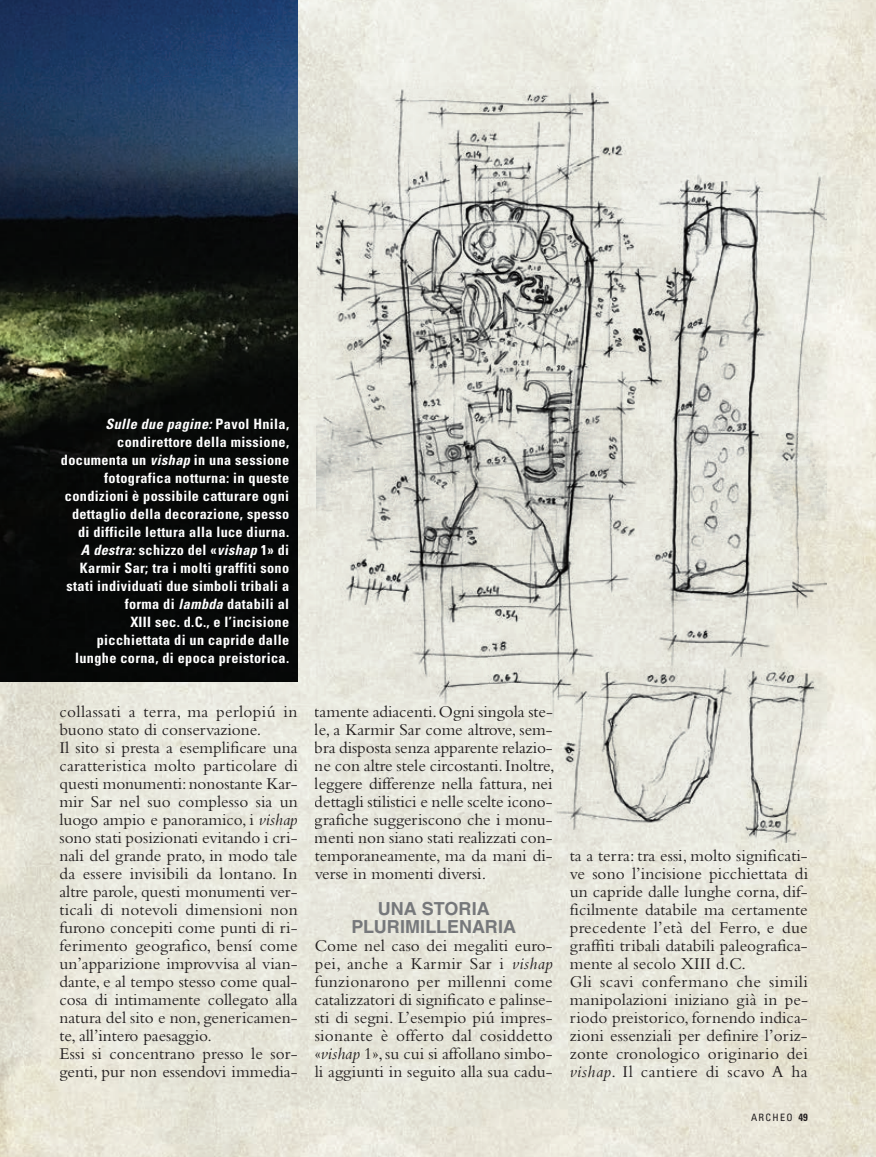
<style>
.page{position:relative;width:876px;height:1157px;background:#fff}
.page>*{position:absolute;margin:0;border:0;box-sizing:border-box;transform-origin:0 0}
.t1{font:700 18px/18px "Helvetica LT Std";color:#76787b;text-align:center}
.t2{font:17.25px/18px "Bembo Std";letter-spacing:.005em;color:#231f20}
.t3{font:700 condensed 14.25px/18px "Univers LT Std";letter-spacing:.025em;color:#fff;text-align:right}
.t4{font:condensed 10.2px "Univers LT Std";letter-spacing:.135em;color:#231f20}
.s1{font-style:italic}
.s2{font-weight:700;font-size:10.5px}
</style>
<div class="page">
<img style="left:1px;top:0;width:875px;height:1157px">
<img style="left:0;top:0;width:298px;height:681px">
<img style="left:317px;top:87px;width:509px;height:755px">
<p class="t3" style="left:61px;top:415px;width:230px"><span class="s1">Sulle due pagine:</span> Pavol Hnila, condirettore della missione, documenta un <span class="s1">vishap</span> in una sessione fotografica notturna: in queste condizioni è possibile catturare ogni dettaglio della decorazione, spesso di difficile lettura alla luce diurna.<br><span class="s1">A destra:</span> schizzo del «<span class="s1">vishap</span> 1» di Karmir Sar; tra i molti graffiti sono stati individuati due simboli tribali a forma di <span class="s1">lambda</span> databili al<br>XIII sec. d.C., e l’incisione picchiettata di un capride dalle lunghe corna, di epoca preistorica.</p>
<p class="t2" style="left:60px;top:702px;width:240px">collassati a terra, ma perlopiú in buono stato di conservazione.<br>Il sito si presta a esemplificare una caratteristica molto particolare di questi monumenti: nonostante Kar&shy;mir Sar nel suo complesso sia un luogo ampio e panoramico, i <span class="s1">vishap </span>sono stati posizionati evitando i cri&shy;nali del grande prato, in modo tale da essere invisibili da lontano. In altre parole, questi monumenti ver&shy;ticali di notevoli dimensioni non furono concepiti come punti di ri&shy;ferimento geografico, bensí come un’apparizione improvvisa al vian&shy;dante, e al tempo stesso come qual&shy;cosa di intimamente collegato alla natura del sito e non, genericamen&shy;te, all’intero paesaggio.<br>Essi si concentrano presso le sor&shy;genti, pur non essendovi immedia-</p>
<p class="t2" style="left:315px;top:702px;width:241px;text-align:justify">tamente adiacenti. Ogni singola ste&shy;le, a Karmir Sar come altrove, sem&shy;bra disposta senza apparente relazio&shy;ne con altre stele circostanti. Inoltre, leggere differenze nella fattura, nei dettagli stilistici e nelle scelte icono&shy;grafiche suggeriscono che i monu&shy;menti non siano stati realizzati con&shy;temporaneamente, ma da mani di&shy;verse in momenti diversi.</p>
<p class="t1" style="left:351px;top:899px;width:166px">UNA STORIA<br>PLURIMILLENARIA</p>
<p class="t2" style="left:315px;top:936px;width:240px;text-align:justify">Come nel caso dei megaliti euro&shy;pei, anche a Karmir Sar i <span class="s1">vishap </span>funzionarono per millenni come catalizzatori di significato e palinse&shy;sti di segni. L’esempio piú impres&shy;sionante è offerto dal cosiddetto «<span class="s1">vishap</span> 1», su cui si affollano simbo&shy;li aggiunti in seguito alla sua cadu-</p>
<p class="t2" style="left:570px;top:846px;width:240px">ta a terra: tra essi, molto significati&shy;ve sono l’incisione picchiettata di un capride dalle lunghe corna, dif&shy;ficilmente databile ma certamente precedente l’età del Ferro, e due graffiti tribali databili paleografica&shy;mente al secolo XIII d.C.<br>Gli scavi confermano che simili manipolazioni iniziano già in pe&shy;riodo preistorico, fornendo indica&shy;zioni essenziali per definire l’oriz&shy;zonte cronologico originario dei <span class="s1">vishap</span>. Il cantiere di scavo A ha</p>
<p class="t4" style="left:751px;top:1111px;width:58px">ARCHEO <span class="s2">49</span></p>
</div>
